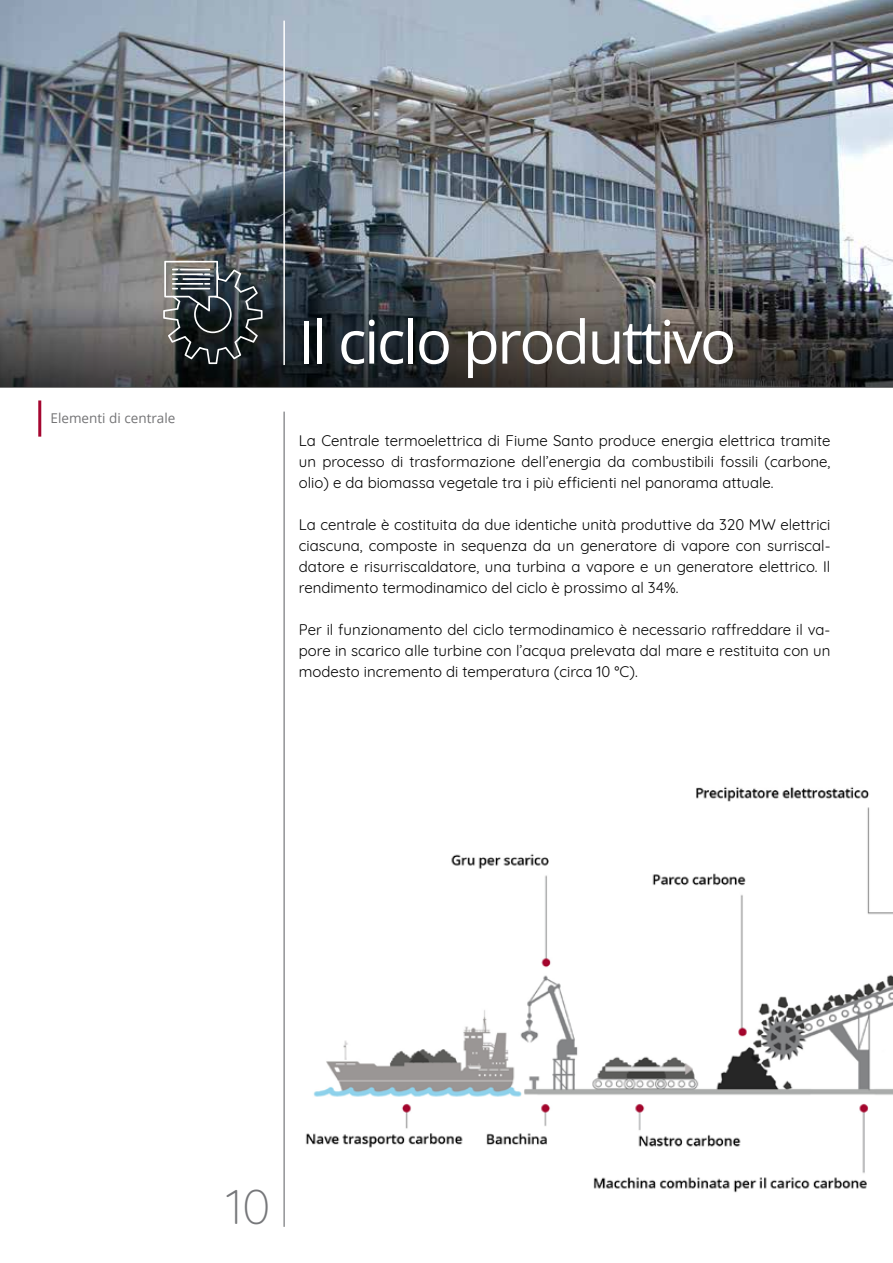
<style>
.page{position:relative;width:893px;height:1263px;background:#fff}
.page>*{position:absolute;margin:0;border:0;box-sizing:border-box;transform-origin:0 0}
.t1{font:60px "Open Sans";letter-spacing:-.04em;color:#fff}
.t2{font:300 48.45px "Quicksand";color:#76777a}
.t3{font:15px/21px "Quicksand";color:#000;text-align:justify}
.t4{font:13.5px "Open Sans";color:#747476}
</style>
<div class="page">
<img style="left:306px;top:786px;width:587px;height:407px">
<img style="left:0;top:0;width:893px;height:290px">
<hr style="left:283px;top:412px;width:2px;height:815px;background:#919295">
<hr style="left:38px;top:400px;width:3px;height:37px;background:#a50630">
<svg style="left:0;top:290px;width:893px;height:98px;background:#414242"></svg>
<svg style="left:163px;top:261px;width:100px;height:103px;background:#4b5052"></svg>
<hr style="left:283px;top:21px;width:2px;height:344px;background:#fff">
<p class="t4" style="left:51px;top:409px;width:126px">Elementi di centrale</p>
<h1 class="t1" style="left:298px;top:301px;width:440px">Il ciclo produttivo</h1>
<p class="t3" style="left:299px;top:428px;width:533px">La Centrale termoelettrica di Fiume Santo produce energia elettrica tramite un processo di trasformazione dell’energia da combustibili fossili (carbone, olio) e da biomassa vegetale tra i più efficienti nel panorama attuale.</p>
<p class="t3" style="left:299px;top:512px;width:533px">La centrale è costituita da due identiche unità produttive da 320 MW elettrici ciascuna, composte in sequenza da un generatore di vapore con surriscal&shy;datore e risurriscaldatore, una turbina a vapore e un generatore elettrico. Il rendimento termodinamico del ciclo è prossimo al 34%.</p>
<p class="t3" style="left:299px;top:617px;width:533px">Per il funzionamento del ciclo termodinamico è necessario raffreddare il va&shy;pore in scarico alle turbine con l’acqua prelevata dal mare e restituita con un modesto incremento di temperatura (circa 10 °C).</p>
<h2 class="t2" style="left:226px;top:1169px;width:46px">10</h2>
</div>
